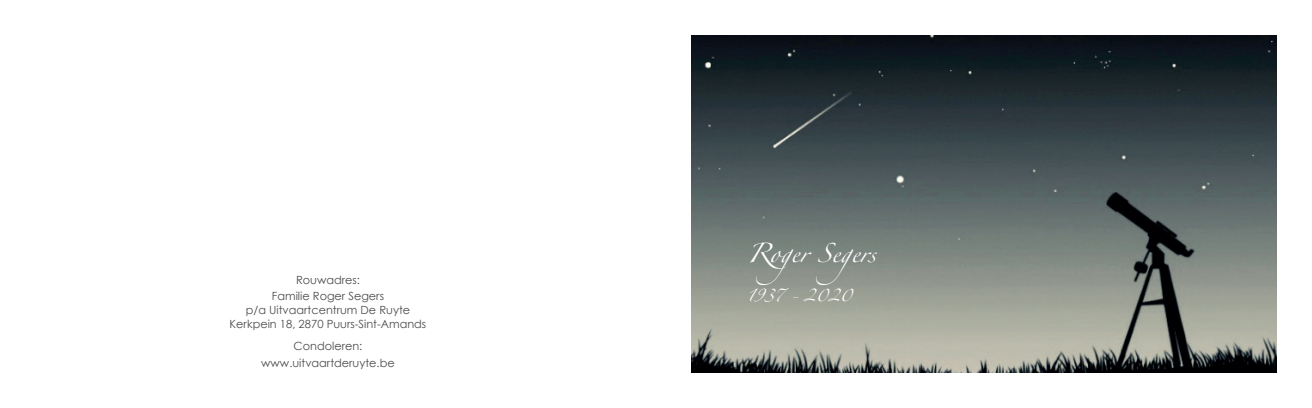
<style>
.page{position:relative;width:1312px;height:408px;background:#fff}
.page>*{position:absolute;margin:0;border:0;box-sizing:border-box;transform-origin:0 0}
.t1{font:17.5px "Zapfino";color:#fff}
.t2{font:11.25px/16.2px "Century Gothic";color:#4b4c4d;text-align:center}
.t3{font:11.25px "Zapfino";color:#fff}
</style>
<div class="page">
<img style="left:691px;top:35px;width:585px;height:337px">
<p class="t2" style="left:272px;top:271px;width:114px">Rouwadres:<br>Familie Roger Segers</p>
<p class="t2" style="left:229px;top:303px;width:198px;line-height:13.8px">p/a Uitvaartcentrum De Ruyte<br>Kerkpein 18, 2870 Puurs-Sint-Amands</p>
<p class="t2" style="left:261px;top:338px;width:135px">Condoleren: www.uitvaartderuyte.be</p>
<h1 class="t1" style="left:746px;top:245px;width:132px">Roger Segers</h1>
<p class="t3" style="left:746px;top:290px;width:107px">1937 - 2020</p>
</div>
